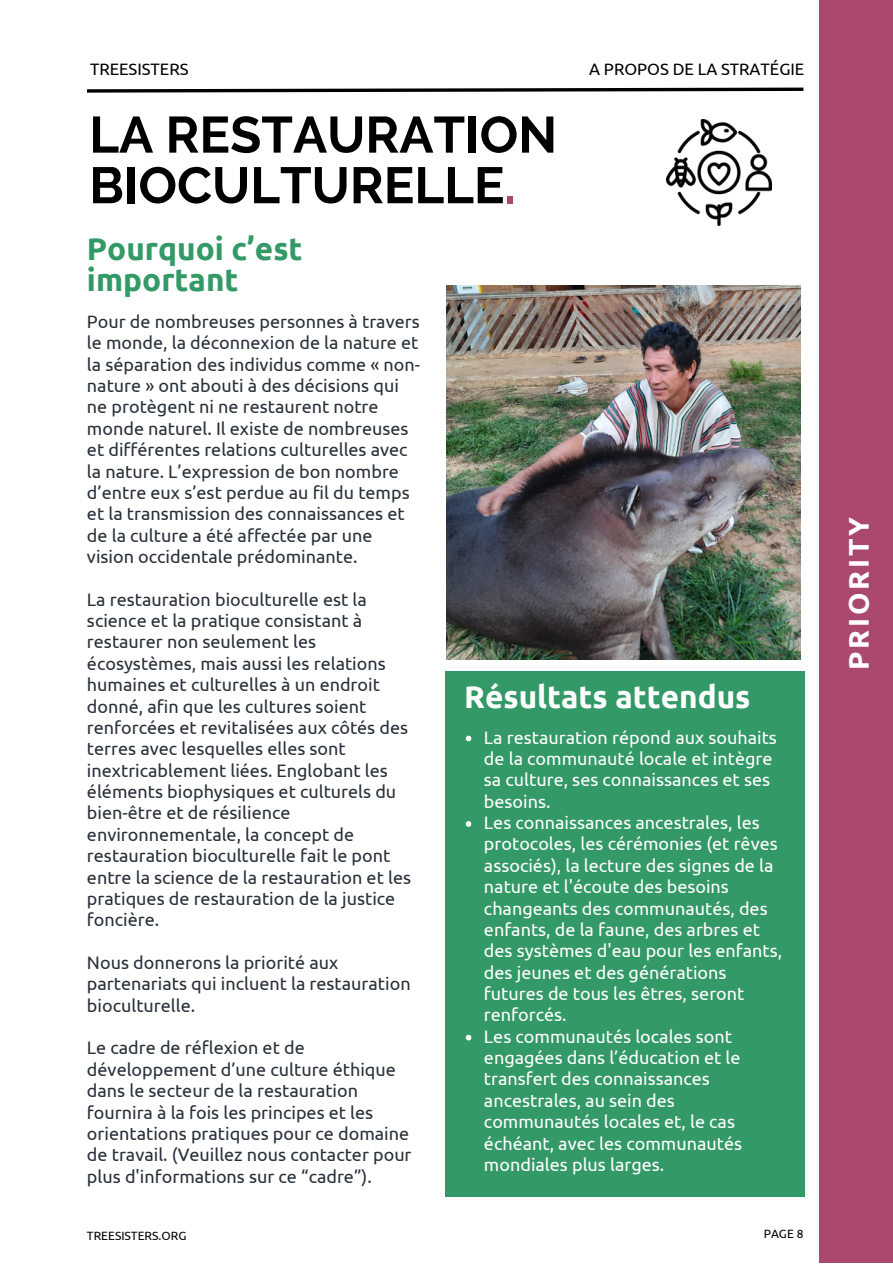
<style>
.page{position:relative;width:893px;height:1264px;background:#fff}
.page>*{position:absolute;margin:0;border:0;box-sizing:border-box;transform-origin:0 0}
.t1{font:700 51px/50.6px "Raleway";color:#000}
.t2{font:700 31.5px/31.5px "Ubuntu";color:#396}
.t3{font:700 31.5px "Ubuntu";color:#fff}
.t4{font:700 28.5px "Ubuntu";letter-spacing:.1em;color:#fff}
.t5{font:18px/21.3px "Ubuntu";color:#293039}
.t6{font:18px/21.3px "Ubuntu";color:#fff}
.t7{font:16.5px "Ubuntu";color:#000001}
.t8{font:12px "Ubuntu";color:#000}
.s1{color:#aa4870}
</style>
<div class="page">
<img style="left:446px;top:285px;width:354px;height:374px">
<svg style="left:87px;top:87px;width:717px;height:6px"></svg>
<div style="left:445px;top:671px;width:359px;height:525px;background:#396"></div>
<svg style="left:465px;top:735px;width:6px;height:6px"></svg>
<svg style="left:465px;top:821px;width:6px;height:5px"></svg>
<svg style="left:465px;top:1034px;width:6px;height:6px"></svg>
<div style="left:819px;top:0;width:73px;height:1262px;background:#aa4870"></div>
<img style="left:666px;top:120px;width:105px;height:105px">
<p class="t7" style="left:90px;top:59px;width:100px">TREESISTERS</p>
<p class="t7" style="left:589px;top:59px;width:217px">A PROPOS DE LA STRATÉGIE</p>
<p class="t1" style="left:89px;top:109px;width:469px">LA RESTAURATION<br>BIOCULTURELLE<span class="s1">.</span></p>
<p class="t2" style="left:87px;top:232px;width:217px">Pourquoi c’est important</p>
<p class="t5" style="left:87px;top:310px;width:335px">Pour de nombreuses personnes à travers le monde, la déconnexion de la nature et la séparation des individus comme « non&shy;nature » ont abouti à des décisions qui ne protègent ni ne restaurent notre monde naturel. Il existe de nombreuses et différentes relations culturelles avec la nature. L’expression de bon nombre d’entre eux s’est perdue au fil du temps et la transmission des connaissances et de la culture a été affectée par une vision occidentale prédominante.</p>
<p class="t5" style="left:87px;top:588px;width:325px">La restauration bioculturelle est la science et la pratique consistant à restaurer non seulement les écosystèmes, mais aussi les relations humaines et culturelles à un endroit donné, afin que les cultures soient renforcées et revitalisées aux côtés des terres avec lesquelles elles sont inextricablement liées. Englobant les éléments biophysiques et culturels du bien-être et de résilience environnementale, la concept de restauration bioculturelle fait le pont entre la science de la restauration et les pratiques de restauration de la justice foncière.</p>
<p class="t5" style="left:87px;top:951px;width:325px">Nous donnerons la priorité aux partenariats qui incluent la restauration bioculturelle.</p>
<p class="t5" style="left:87px;top:1037px;width:326px">Le cadre de réflexion et de développement d’une culture éthique dans le secteur de la restauration fournira à la fois les principes et les orientations pratiques pour ce domaine de travail. (Veuillez nous contacter pour plus d'informations sur ce “cadre”).</p>
<p class="t3" style="left:464px;top:678px;width:288px">Résultats attendus</p>
<p class="t6" style="left:484px;top:726px;width:294px">La restauration répond aux souhaits de la communauté locale et intègre sa culture, ses connaissances et ses besoins.</p>
<p class="t6" style="left:484px;top:811px;width:300px">Les connaissances ancestrales, les protocoles, les cérémonies (et rêves associés), la lecture des signes de la nature et l'écoute des besoins changeants des communautés, des enfants, de la faune, des arbres et des systèmes d'eau pour les enfants, des jeunes et des générations futures de tous les êtres, seront renforcés.</p>
<p class="t6" style="left:484px;top:1025px;width:259px">Les communautés locales sont engagées dans l’éducation et le transfert des connaissances ancestrales, au sein des communautés locales et, le cas échéant, avec les communautés mondiales plus larges.</p>
<p class="t8" style="left:87px;top:1228px;width:101px">TREESISTERS.ORG</p>
<p class="t8" style="left:763px;top:1227px;width:41px">PAGE 8</p>
<p class="t4" style="left:842px;top:670px;width:155px;rotate:-90deg">PRIORITY</p>
</div>
